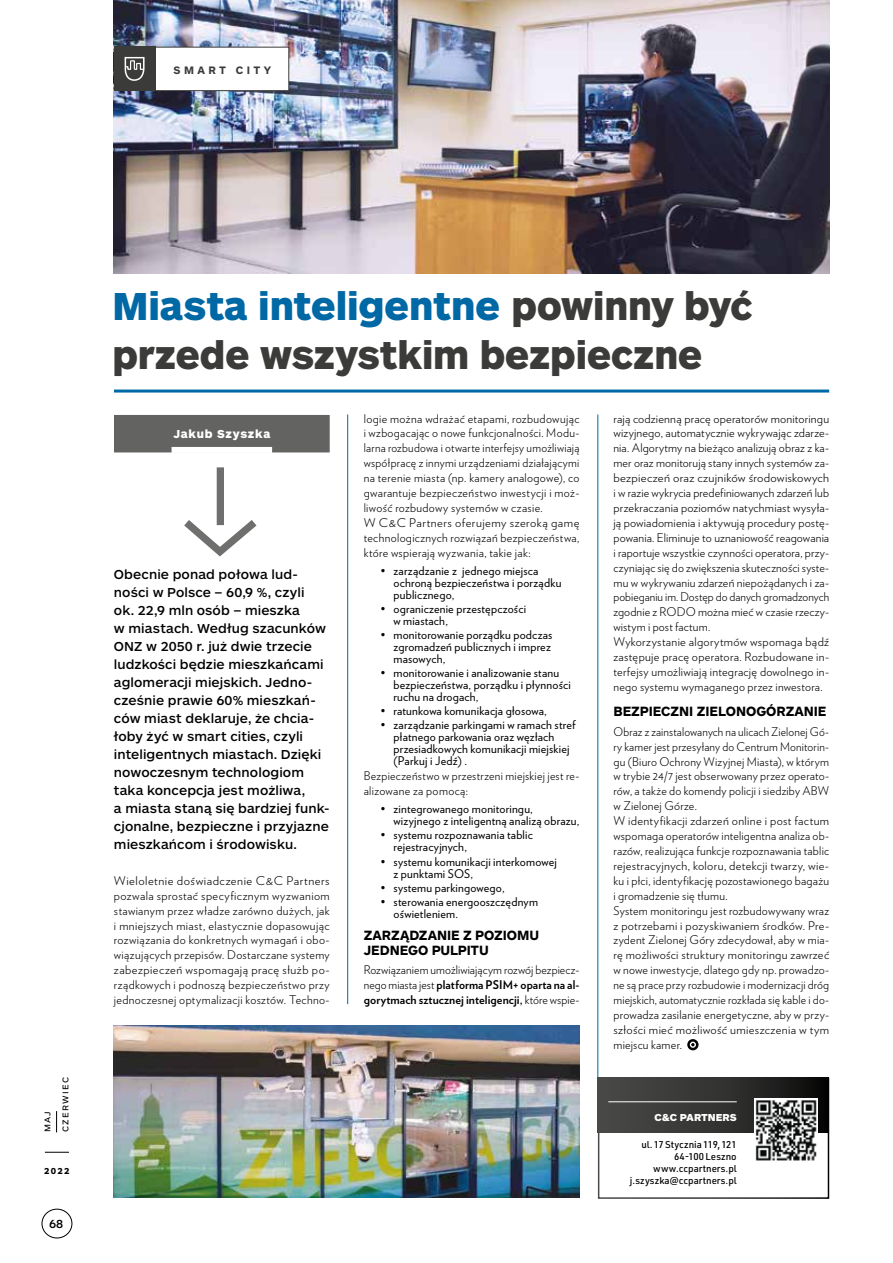
<style>
.page{position:relative;width:893px;height:1263px;background:#fff}
.page>*{position:absolute;margin:0;border:0;box-sizing:border-box;transform-origin:0 0}
.t1{font:900 40.5px/49.5px "ARS Maquette Pro";letter-spacing:-.005em;color:#3b3b3a;scale:.95 1}
.t2{font:700 13.95px/14.9px "ARS Maquette Pro";letter-spacing:-.005em;color:#000}
.t3{font:500 13.5px/18px "ARS Maquette Pro";letter-spacing:.005em;color:#000}
.t4{font:500 12.15px "ARS Maquette Pro";color:#000}
.t5{font:300 12px/14.9px "Verlag";letter-spacing:.02em;color:#000}
.t6{font:12px/12px "Verlag";letter-spacing:.015em;color:#000}
.t7{font:300 12px/14.9px "Verlag";letter-spacing:.02em;color:#000;text-align:justify;scale:1.05 1}
.t8{font:900 12px "ARS Maquette Pro";letter-spacing:.06em;color:#fff}
.t9{font:700 11.25px "ARS Maquette Pro";letter-spacing:.31em;color:#3b3b3a}
.t10{font:900 10.5px "ARS Maquette Pro";color:#fff}
.t11{font:10.5px/18px "ARS Maquette Pro";letter-spacing:.12em;color:#000}
.t12{font:500 9.75px/12px "URWDIN";color:#000;text-align:right}
.t13{font:700 9px "ARS Maquette Pro";color:#000}
.s1{color:#0068a5}
.s2{font-weight:700}
</style>
<div class="page">
<img style="left:114px;top:0;width:715px;height:273px">
<hr style="left:347px;top:414px;width:1px;height:590px;background:#0068a5">
<hr style="left:597px;top:414px;width:1px;height:679px;background:#0068a5">
<svg style="left:687px;top:1039px;width:11px;height:11px"></svg>
<div style="left:690px;top:1041px;width:6px;height:7px;border:1px solid #fff;border-radius:50%"></div>
<svg style="left:184px;top:512px;width:73px;height:45px"></svg>
<div style="left:217px;top:467px;width:7px;height:58px;background:#6f6f6e"></div>
<hr style="left:114px;top:389px;width:715px;height:3px;background:#0068a5">
<svg style="left:601px;top:1081px;width:225px;height:52px;background:#353433"></svg>
<div style="left:598px;top:1078px;width:231px;height:121px;border:2px solid #fff"></div>
<hr style="left:608px;top:1101px;width:129px;height:1px;background:#fff">
<img style="left:755px;top:1098px;width:63px;height:63px">
<img style="left:114px;top:1025px;width:465px;height:173px">
<div style="left:155px;top:47px;width:134px;height:44px;background:#fff"></div>
<div style="left:155px;top:47px;width:134px;height:44px;border:1px solid #3b3b3a"></div>
<div style="left:114px;top:47px;width:41px;height:44px;background:#3b3b3a"></div>
<svg style="left:124px;top:56px;width:21px;height:25px"></svg>
<div style="left:114px;top:415px;width:216px;height:37px;background:#636362"></div>
<div style="left:172px;top:447px;width:100px;height:6px;background:#fff"></div>
<div style="left:42px;top:1209px;width:30px;height:29px;border:1px solid #000;border-radius:50%"></div>
<svg style="left:45px;top:1152px;width:24px;height:1px"></svg>
<svg style="left:56px;top:1111px;width:1px;height:21px"></svg>
<p class="t9" style="left:174px;top:62px;width:99px">SMART CITY</p>
<p class="t11" style="left:37px;top:1132px;width:57px;rotate:-90deg">maj czerwiec</p>
<p class="t13" style="left:44px;top:1165px;width:27px">2022</p>
<p class="t4" style="left:49px;top:1216px;width:15px">68</p>
<h1 class="t1" style="left:112px;top:279px;width:676px"><span class="s1">Miasta inteligentne</span> powinny być przede wszystkim bezpieczne</h1>
<p class="t8" style="left:173px;top:426px;width:98px">Jakub Szyszka</p>
<p class="t3" style="left:114px;top:564px;width:217px">Obecnie ponad połowa lud&shy;ności w Polsce – 60,9 %, czyli<br>ok. 22,9 mln osób – mieszka<br>w miastach. Według szacunków<br>ONZ w 2050 r. już dwie trzecie ludzkości będzie mieszkańcami aglomeracji miejskich. Jedno&shy;cześnie prawie 60% mieszkań&shy;ców miast deklaruje, że chcia&shy;łoby żyć w smart cities, czyli inteligentnych miastach. Dzięki nowoczesnym technologiom taka koncepcja jest możliwa,<br>a miasta staną się bardziej funk&shy;cjonalne, bezpieczne i przyjazne mieszkańcom i środowisku.</p>
<p class="t7" style="left:114px;top:872px;width:207px">Wieloletnie doświadczenie C&amp;C Partners pozwala sprostać specyficznym wyzwaniom stawianym przez władze zarówno dużych, jak i mniejszych miast, elastycznie dopasowując rozwiązania do konkretnych wymagań i obo&shy;wiązujących przepisów. Dostarczane systemy zabezpieczeń wspomagają pracę służb po&shy;rządkowych i podnoszą bezpieczeństwo przy jednoczesnej optymalizacji kosztów. Techno-</p>
<p class="t5" style="left:364px;top:410px;width:217px">logie można wdrażać etapami, rozbudowując i wzbogacając o nowe funkcjonalności. Modu&shy;larna rozbudowa i otwarte interfejsy umożliwiają współpracę z innymi urządzeniami działającymi na terenie miasta (np. kamery analogowe), co gwarantuje bezpieczeństwo inwestycji i moż&shy;liwość rozbudowy systemów w czasie.<br>W C&amp;C Partners oferujemy szeroką gamę technologicznych rozwiązań bezpieczeństwa, które wspierają wyzwania, takie jak:</p>
<p class="t6" style="left:393px;top:564px;width:169px;text-indent:-13px">• zarządzanie z jednego miejsca ochroną bezpieczeństwa i porządku publicznego,</p>
<p class="t6" style="left:393px;top:602px;width:134px;text-indent:-13px">• ograniczenie przestępczości w miastach,</p>
<p class="t6" style="left:393px;top:628px;width:160px;text-indent:-13px">• monitorowanie porządku podczas zgromadzeń publicznych i imprez masowych,</p>
<p class="t6" style="left:393px;top:666px;width:179px;text-indent:-13px">• monitorowanie i analizowanie stanu bezpieczeństwa, porządku i płynności ruchu na drogach,</p>
<p class="t6" style="left:381px;top:704px;width:168px">• ratunkowa komunikacja głosowa,</p>
<p class="t6" style="left:393px;top:718px;width:184px;text-indent:-13px">• zarządzanie parkingami w ramach stref płatnego parkowania oraz węzłach przesiadkowych komunikacji miejskiej (Parkuj i Jedź) .</p>
<p class="t5" style="left:364px;top:768px;width:217px">Bezpieczeństwo w przestrzeni miejskiej jest re&shy;alizowane za pomocą:</p>
<p class="t6" style="left:393px;top:802px;width:187px;text-indent:-13px">• zintegrowanego monitoringu, wizyjnego z inteligentną analizą obrazu,</p>
<p class="t6" style="left:393px;top:828px;width:141px;text-indent:-13px">• systemu rozpoznawania tablic rejestracyjnych,</p>
<p class="t6" style="left:393px;top:855px;width:165px;text-indent:-13px">• systemu komunikacji interkomowej z punktami SOS,</p>
<p class="t6" style="left:381px;top:881px;width:125px">• systemu parkingowego,</p>
<p class="t6" style="left:393px;top:895px;width:146px;text-indent:-13px">• sterowania energooszczędnym oświetleniem.</p>
<p class="t2" style="left:364px;top:927px;width:177px">ZARZĄDZANIE Z POZIOMU<br>JEDNEGO PULPITU</p>
<p class="t5" style="left:364px;top:962px;width:217px;text-align:justify">Rozwiązaniem umożliwiającym rozwój bezpiecz&shy;nego miasta jest <span class="s2">platforma PSIM+ oparta na al&shy;gorytmach sztucznej inteligencji,</span> które wspie-</p>
<p class="t5" style="left:613px;top:410px;width:217px">rają codzienną pracę operatorów monitoringu wizyjnego, automatycznie wykrywając zdarze&shy;nia. Algorytmy na bieżąco analizują obraz z ka&shy;mer oraz monitorują stany innych systemów za&shy;bezpieczeń oraz czujników środowiskowych i w razie wykrycia predefiniowanych zdarzeń lub przekraczania poziomów natychmiast wysyła&shy;ją powiadomienia i aktywują procedury postę&shy;powania. Eliminuje to uznaniowość reagowania i raportuje wszystkie czynności operatora, przy&shy;czyniając się do zwiększenia skuteczności syste&shy;mu w wykrywaniu zdarzeń niepożądanych i za&shy;pobieganiu im. Dostęp do danych gromadzonych zgodnie z RODO można mieć w czasie rzeczy&shy;wistym i post factum.<br>Wykorzystanie algorytmów wspomaga bądź zastępuje pracę operatora. Rozbudowane in&shy;terfejsy umożliwiają integrację dowolnego in&shy;nego systemu wymaganego przez inwestora.</p>
<p class="t2" style="left:613px;top:703px;width:215px">BEZPIECZNI ZIELONOGÓRZANIE</p>
<p class="t5" style="left:613px;top:723px;width:217px">Obraz z zainstalowanych na ulicach Zielonej Gó&shy;ry kamer jest przesyłany do Centrum Monitorin&shy;gu (Biuro Ochrony Wizyjnej Miasta), w którym w trybie 24/7 jest obserwowany przez operato&shy;rów, a także do komendy policji i siedziby ABW w Zielonej Górze.<br>W identyfikacji zdarzeń online i post factum wspomaga operatorów inteligentna analiza ob&shy;razów, realizująca funkcje rozpoznawania tablic rejestracyjnych, koloru, detekcji twarzy, wie&shy;ku i płci, identyfikację pozostawionego bagażu i gromadzenie się tłumu.<br>System monitoringu jest rozbudowywany wraz z potrzebami i pozyskiwaniem środków. Pre&shy;zydent Zielonej Góry zdecydował, aby w mia&shy;rę możliwości struktury monitoringu zawrzeć w nowe inwestycje, dlatego gdy np. prowadzo&shy;ne są prace przy rozbudowie i modernizacji dróg miejskich, automatycznie rozkłada się kable i do&shy;prowadza zasilanie energetyczne, aby w przy&shy;szłości mieć możliwość umieszczenia w tym miejscu kamer.</p>
<p class="t10" style="left:655px;top:1110px;width:84px">C&amp;C PARTNERS</p>
<p class="t12" style="left:630px;top:1138px;width:108px">ul. 17 Stycznia 119, 121<br>64-100 Leszno www.ccpartners.pl j.szyszka@ccpartners.pl</p>
</div>
